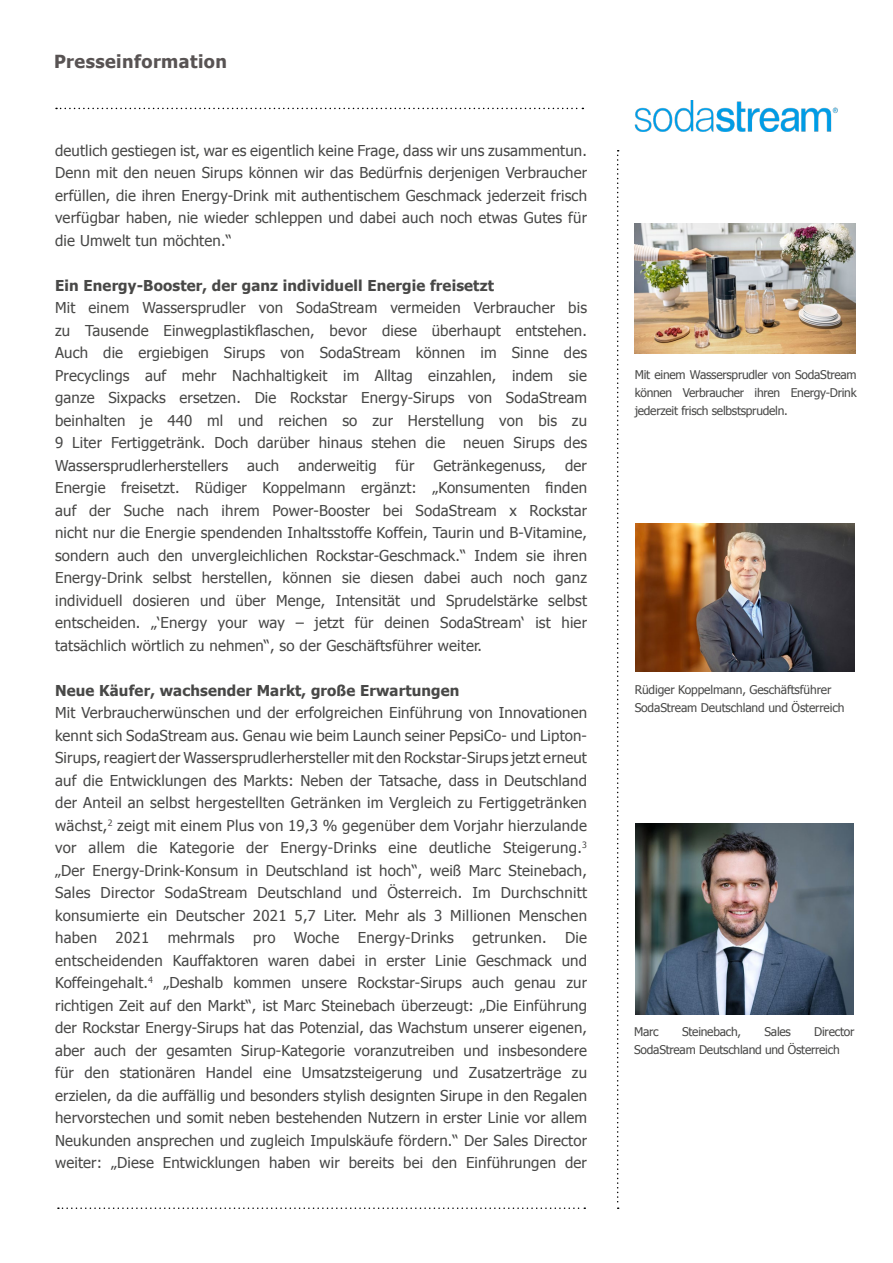
<style>
.page{position:relative;width:893px;height:1263px;background:#fff}
.page>*{position:absolute;margin:0;border:0;box-sizing:border-box;transform-origin:0 0}
.t1{font:700 18px "Tahoma";letter-spacing:.025em;color:#585353}
.t2{font:15px/22.5px "Tahoma";letter-spacing:.01em;color:#484847;text-align:justify}
.t3{font:700 15px "Tahoma";letter-spacing:.01em;color:#484847}
.t4{font:12px/18px "Tahoma";letter-spacing:-.02em;color:#484847}
</style>
<div class="page">
<img style="left:635px;top:101px;width:203px;height:30px">
<svg style="left:617px;top:150px;width:2px;height:1059px"></svg>
<svg style="left:56px;top:108px;width:527px;height:1px"></svg>
<svg style="left:58px;top:1207px;width:527px;height:2px"></svg>
<img style="left:634px;top:224px;width:222px;height:129px">
<img style="left:636px;top:524px;width:218px;height:148px">
<img style="left:636px;top:824px;width:217px;height:190px">
<p class="t1" style="left:54px;top:49px;width:175px">Presseinformation</p>
<p class="t2" style="left:55px;top:138px;width:533px">deutlich gestiegen ist, war es eigentlich keine Frage, dass wir uns zusammentun.<br>Denn mit den neuen Sirups können wir das Bedürfnis derjenigen Verbraucher erfüllen, die ihren Energy-Drink mit authentischem Geschmack jederzeit frisch verfügbar haben, nie wieder schleppen und dabei auch noch etwas Gutes für die Umwelt tun möchten.“</p>
<p class="t3" style="left:55px;top:275px;width:440px">Ein Energy-Booster, der ganz individuell Energie freisetzt</p>
<p class="t2" style="left:55px;top:296px;width:533px">Mit einem Wassersprudler von SodaStream vermeiden Verbraucher bis zu Tausende Einwegplastikflaschen, bevor diese überhaupt entstehen.<br>Auch die ergiebigen Sirups von SodaStream können im Sinne des Precyclings auf mehr Nachhaltigkeit im Alltag einzahlen, indem sie ganze Sixpacks ersetzen. Die Rockstar Energy-Sirups von SodaStream beinhalten je 440 ml und reichen so zur Herstellung von bis zu 9 Liter Fertiggetränk. Doch darüber hinaus stehen die neuen Sirups des Wassersprudlerherstellers</p>
<p class="t2" style="left:247px;top:453px;width:33px">auch</p>
<p class="t2" style="left:298px;top:453px;width:80px">anderweitig</p>
<p class="t2" style="left:396px;top:453px;width:20px">für</p>
<p class="t2" style="left:433px;top:453px;width:114px">Getränkegenuss,</p>
<p class="t2" style="left:55px;top:453px;width:533px;text-indent:510px">der Energie freisetzt. Rüdiger Koppelmann ergänzt: „Konsumenten finden auf der Suche nach ihrem Power-Booster bei SodaStream x Rockstar nicht nur die Energie spendenden Inhaltsstoffe Koffein, Taurin und B-Vitamine, sondern auch den unvergleichlichen Rockstar-Geschmack.“ Indem sie ihren Energy-Drink selbst herstellen, können sie diesen dabei auch noch ganz individuell dosieren und über Menge, Intensität und Sprudelstärke selbst entscheiden. „‘Energy your way – jetzt für deinen SodaStream‘ ist hier tatsächlich wörtlich zu nehmen“, so der Geschäftsführer weiter.</p>
<p class="t3" style="left:55px;top:680px;width:406px">Neue Käufer, wachsender Markt, große Erwartungen</p>
<p class="t2" style="left:55px;top:701px;width:533px">Mit Verbraucherwünschen und der erfolgreichen Einführung von Innovationen kennt sich SodaStream aus. Genau wie beim Launch seiner PepsiCo- und Lipton-Sirups, reagiert der Wassersprudlerhersteller mit den Rockstar-Sirups jetzt erneut auf die Entwicklungen des Markts: Neben der Tatsache, dass in Deutschland der Anteil an selbst hergestellten Getränken im Vergleich zu Fertiggetränken wächst,<sup>2</sup> zeigt mit einem Plus von 19,3 % gegenüber dem Vorjahr hierzulande vor allem die Kategorie der Energy-Drinks eine deutliche Steigerung.<sup>3 </sup>„Der Energy-Drink-Konsum in Deutschland ist hoch“, weiß Marc Steinebach, Sales Director SodaStream Deutschland und Österreich. Im Durchschnitt konsumierte ein Deutscher 2021 5,7 Liter. Mehr als 3 Millionen Menschen haben 2021 mehrmals pro Woche Energy-Drinks getrunken. Die entscheidenden Kauffaktoren waren dabei in erster Linie Geschmack und Koffeingehalt.<sup>4</sup> „Deshalb kommen unsere Rockstar-Sirups auch genau zur richtigen Zeit auf den Markt“, ist Marc Steinebach überzeugt: „Die Einführung der Rockstar Energy-Sirups hat das Potenzial, das Wachstum unserer eigenen, aber auch der gesamten Sirup-Kategorie voranzutreiben und insbesondere für den stationären Handel eine Umsatzsteigerung und Zusatzerträge zu erzielen, da die auffällig und besonders stylish designten Sirupe in den Regalen hervorstechen und somit neben bestehenden Nutzern in erster Linie vor allem Neukunden ansprechen und zugleich Impulskäufe fördern.“ Der Sales Director weiter: „Diese Entwicklungen haben wir bereits bei den Einführungen der</p>
<p class="t4" style="left:635px;top:365px;width:224px;text-align:justify">Mit einem Wassersprudler von SodaStream können Verbraucher ihren Energy-Drink jederzeit frisch selbstsprudeln.</p>
<p class="t4" style="left:635px;top:680px;width:211px">Rüdiger Koppelmann, Geschäftsführer<br>SodaStream Deutschland und Österreich</p>
<p class="t4" style="left:634px;top:1022px;width:26px">Marc</p>
<p class="t4" style="left:682px;top:1022px;width:61px">Steinebach,</p>
<p class="t4" style="left:764px;top:1022px;width:28px">Sales</p>
<p class="t4" style="left:634px;top:1022px;width:222px;text-indent:180px">Director<br>SodaStream Deutschland und Österreich</p>
</div>
